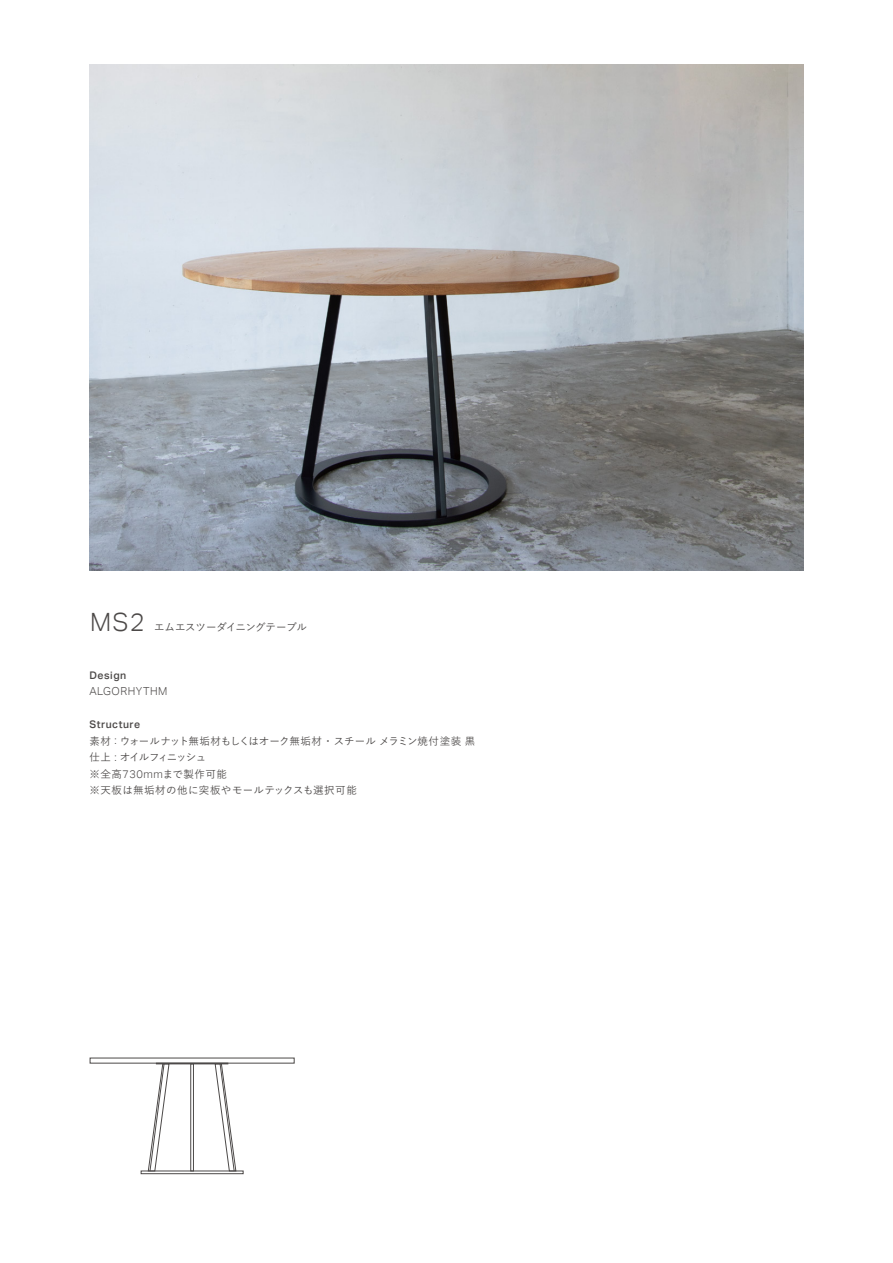
<style>
.page{position:relative;width:893px;height:1263px;background:#fff}
.page>*{position:absolute;margin:0;border:0;box-sizing:border-box;transform-origin:0 0}
.t1{font:300 10.95px "Aktiv Grotesk";letter-spacing:.05em;color:#4c4948}
.t2{font:500 10.5px/16.5px "Yu Go";color:#4c4948}
.t3{font:500 10.5px "Yu Go";letter-spacing:-.02em;color:#4c4948}
.t4{font:500 10.5px "Aktiv Grotesk";letter-spacing:.05em;color:#4c4948}
.s1{font-family:"Aktiv Grotesk";font-weight:300;font-size:25.2px}
.s2{font-family:"Aktiv Grotesk";font-weight:300;font-size:10.95px}
</style>
<div class="page">
<img style="left:89px;top:64px;width:715px;height:507px">
<div style="left:141px;top:1171px;width:102px;height:3px;border:1px solid #4c4948"></div>
<div style="left:156px;top:1063px;width:72px;height:1px;border:1px solid #4c4948"></div>
<div style="left:190px;top:1064px;width:4px;height:107px;border:1px solid #4c4948"></div>
<svg style="left:148px;top:1063px;width:22px;height:108px"></svg>
<svg style="left:215px;top:1063px;width:21px;height:108px"></svg>
<p class="t3" style="left:90px;top:618px;width:218px"><span class="s1">MS2</span> エムエスツーダイニングテーブル</p>
<p class="t4" style="left:89px;top:669px;width:38px">Design</p>
<p class="t1" style="left:89px;top:685px;width:80px">ALGORHYTHM</p>
<p class="t4" style="left:89px;top:719px;width:52px">Structure</p>
<p class="t2" style="left:89px;top:731px;width:387px">素材 <span class="s2">:</span> ウォールナット無垢材もしくはオーク無垢材・スチールメラミン焼付塗装黒仕上 <span class="s2">:</span> オイルフィニッシュ<br>※全高<span class="s2">730mm</span>まで製作可能<br>※天板は無垢材の他に突板やモールテックスも選択可能</p>
</div>
